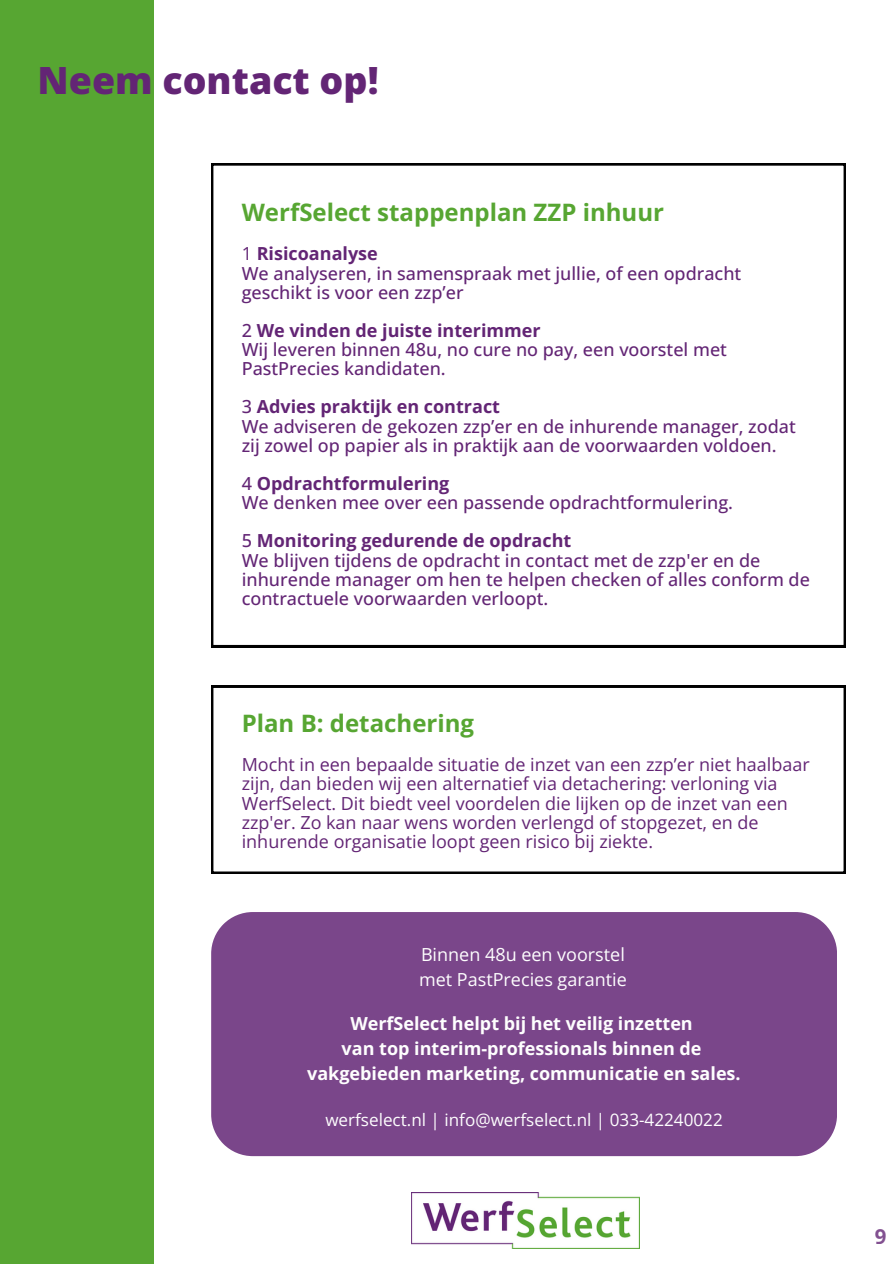
<style>
.page{position:relative;width:894px;height:1264px;background:#fff}
.page>*{position:absolute;margin:0;border:0;box-sizing:border-box;transform-origin:0 0}
.t1{font:800 37.5px "Open Sans";color:#632575}
.t2{font:700 24px "Open Sans";color:#57a632}
.t3{font:700 20.4px "Open Sans";color:#632575}
.t4{font:500 18px/19.2px "Open Sans";color:#632575}
.t5{font:18px/19.2px "Open Sans";color:#632575}
.t6{font:700 18px/24.8px "Open Sans";color:#fefefe;text-align:center}
.t7{font:18px "Open Sans";color:#fefefe}
.t8{font:700 18px "Open Sans";color:#632575}
.t9{font:17.1px "Open Sans";color:#fefefe}
.s1{font-weight:400}
.s2{font-weight:700}
</style>
<div class="page">
<div style="left:0;top:0;width:154px;height:1263px;background:#57a632"></div>
<img style="left:411px;top:1192px;width:228px;height:56px">
<svg style="left:211px;top:163px;width:634px;height:484px"></svg>
<svg style="left:211px;top:685px;width:634px;height:188px"></svg>
<div style="left:211px;top:912px;width:625px;height:244px;background:#7a468a"></div>
<p class="t1" style="left:38px;top:54px;width:342px">Neem contact op!</p>
<h1 class="t2" style="left:242px;top:195px;width:423px">WerfSelect stappenplan ZZP inhuur</h1>
<h2 class="t8" style="left:242px;top:241px;width:138px"><span class="s1">1</span> Risicoanalyse</h2>
<p class="t4" style="left:242px;top:263px;width:501px">We analyseren, in samenspraak met jullie, of een opdracht geschikt is voor een zzp’er</p>
<p class="t4" style="left:242px;top:320px;width:486px">2 <span class="s2">We vinden de juiste interimmer<br></span>Wij leveren binnen 48u, no cure no pay, een voorstel met<br>PastPrecies kandidaten.</p>
<h3 class="t4" style="left:242px;top:397px;width:555px">3 <span class="s2">Advies praktijk en contract<br></span>We adviseren de gekozen zzp’er en de inhurende manager, zodat zij zowel op papier als in praktijk aan de voorwaarden voldoen.</h3>
<h3 class="t4" style="left:242px;top:473px;width:492px">4 <span class="s2">Opdrachtformulering<br></span>We denken mee over een passende opdrachtformulering.</h3>
<h3 class="t4" style="left:242px;top:531px;width:569px">5 <span class="s2">Monitoring gedurende de opdracht<br></span>We blijven tijdens de opdracht in contact met de zzp'er en de inhurende manager om hen te helpen checken of alles conform de contractuele voorwaarden verloopt.</h3>
<p class="t2" style="left:242px;top:706px;width:234px">Plan B: detachering</p>
<p class="t5" style="left:242px;top:754px;width:569px">Mocht in een bepaalde situatie de inzet van een zzp’er niet haalbaar zijn, dan bieden wij een alternatief via detachering: verloning via WerfSelect. Dit biedt veel voordelen die lijken op de inzet van een zzp'er. Zo kan naar wens worden verlengd of stopgezet, en de inhurende organisatie loopt geen risico bij ziekte.</p>
<h3 class="t7" style="left:421px;top:941px;width:205px">Binnen 48u een voorstel</h3>
<p class="t7" style="left:419px;top:966px;width:209px">met PastPrecies garantie</p>
<h3 class="t6" style="left:307px;top:1011px;width:435px">WerfSelect helpt bij het veilig inzetten<br>van top interim-professionals binnen de vakgebieden marketing, communicatie en sales.</h3>
<h2 class="t9" style="left:325px;top:1107px;width:399px">werfselect.nl | info@werfselect.nl | 033-42240022</h2>
<p class="t3" style="left:874px;top:1221px;width:13px">9</p>
</div>
